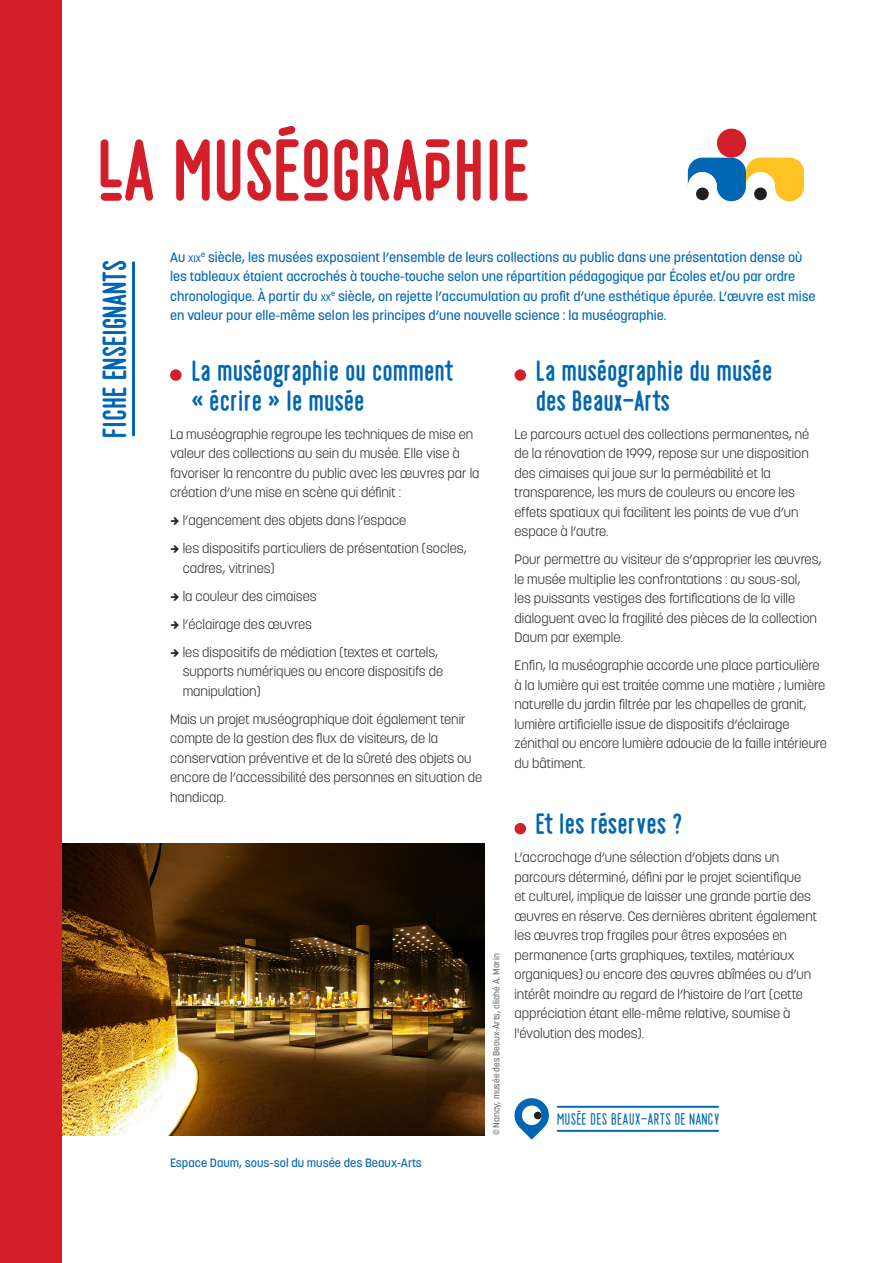
<style>
.page{position:relative;width:893px;height:1263px;background:#fff}
.page>*{position:absolute;margin:0;border:0;box-sizing:border-box;transform-origin:0 0}
.t1{font:700 90px "Playtime";color:#d31f2a}
.t2{font:700 34.65px "Playtime";color:#0166b3}
.t3{font:700 30px/30px "Playtime";color:#0166b3}
.t4{font:17.55px "Playtime";color:#0166b3}
.t5{font:300 13.5px/19.5px "Korolev";color:#231f20}
.t6{font:500 13.5px/19.5px "Korolev";color:#0166b3}
.t7{font:500 12px "Korolev";color:#0166b3}
.t8{font:500 9.45px "Korolev";color:#0166b3}
.t9{font:500 9px "Korolev";color:#6c6d70}
.s1{font-size:9.45px}
.s2{font-size:13.5px}
.s3{font-family:"Playtime";font-weight:700;font-size:20.1px}
</style>
<div class="page">
<hr style="left:132px;top:261px;width:3px;height:175px;background:#0166b3">
<img style="left:62px;top:844px;width:423px;height:291px">
<hr style="left:557px;top:1130px;width:162px;height:2px;background:#0166b3">
<hr style="left:557px;top:1106px;width:162px;height:2px;background:#0166b3">
<svg style="left:688px;top:129px;width:116px;height:72px"></svg>
<svg style="left:514px;top:1098px;width:35px;height:42px"></svg>
<div style="left:534px;top:1112px;width:8px;height:7px;background:#231f20;border-radius:50%"></div>
<div style="left:0;top:0;width:62px;height:1263px;background:#d31f2a"></div>
<div style="left:170px;top:369px;width:12px;height:12px;background:#d31f2a;border-radius:50%"></div>
<div style="left:514px;top:369px;width:12px;height:12px;background:#d31f2a;border-radius:50%"></div>
<div style="left:514px;top:823px;width:12px;height:11px;background:#d31f2a;border-radius:50%"></div>
<p class="t1" style="left:97px;top:119px;width:434px">LA MUSÉOGRAPHIE</p>
<p class="t2" style="left:95px;top:438px;width:180px;rotate:-90deg">FICHE ENSEIGNANTS</p>
<p class="t6" style="left:170px;top:247px;width:647px;text-indent:31px"><sup>e</sup> siècle, les musées exposaient l’ensemble de leurs collections au public dans une présentation dense où les tableaux étaient accrochés à touche-touche selon une répartition pédagogique par Écoles et/ou par ordre chronologique. À partir du <span class="s1">XX</span><sup>e</sup> siècle, on rejette l’accumulation au profit d’une esthétique épurée. L’œuvre est mise en valeur pour elle-même selon les principes d’une nouvelle science : la muséographie.</p>
<p class="t8" style="left:170px;top:252px;width:32px"><span class="s2">Au</span> XIX</p>
<p class="t3" style="left:191px;top:355px;width:264px">La muséographie ou comment « écrire » le musée</p>
<p class="t5" style="left:170px;top:424px;width:311px">La muséographie regroupe les techniques de mise en valeur des collections au sein du musée. Elle vise à favoriser la rencontre du public avec les œuvres par la création d’une mise en scène qui définit :</p>
<p class="t5" style="left:170px;top:511px;width:238px"><span class="s3">➔</span> l’agencement des objets dans l’espace</p>
<p class="t5" style="left:183px;top:539px;width:285px;text-indent:-13px"><span class="s3">➔</span> les dispositifs particuliers de présentation (socles, cadres, vitrines)</p>
<p class="t5" style="left:170px;top:586px;width:148px"><span class="s3">➔</span> la couleur des cimaises</p>
<p class="t5" style="left:170px;top:614px;width:143px"><span class="s3">➔</span> l’éclairage des œuvres</p>
<p class="t5" style="left:183px;top:642px;width:262px;text-indent:-13px"><span class="s3">➔</span> les dispositifs de médiation (textes et cartels, supports numériques ou encore dispositifs de manipulation)</p>
<p class="t5" style="left:170px;top:709px;width:314px">Mais un projet muséographique doit également tenir compte de la gestion des flux de visiteurs, de la conservation préventive et de la sûreté des objets ou encore de l’accessibilité des personnes en situation de handicap.</p>
<p class="t7" style="left:170px;top:1155px;width:253px">Espace Daum, sous-sol du musée des Beaux-Arts</p>
<p class="t9" style="left:491px;top:1135px;width:183px;rotate:-90deg">© Nancy, musée des Beaux-Arts, cliché A. Morin</p>
<p class="t3" style="left:536px;top:355px;width:238px">La muséographie du musée des Beaux-Arts</p>
<p class="t5" style="left:514px;top:424px;width:296px">Le parcours actuel des collections permanentes, né de la rénovation de 1999, repose sur une disposition des cimaises qui joue sur la perméabilité et la transparence, les murs de couleurs ou encore les effets spatiaux qui facilitent les points de vue d’un espace à l’autre.</p>
<p class="t5" style="left:514px;top:550px;width:308px">Pour permettre au visiteur de s’approprier les œuvres, le musée multiplie les confrontations : au sous-sol,<br>les puissants vestiges des fortifications de la ville dialoguent avec la fragilité des pièces de la collection Daum par exemple.</p>
<p class="t5" style="left:514px;top:656px;width:314px">Enfin, la muséographie accorde une place particulière à la lumière qui est traitée comme une matière ; lumière naturelle du jardin filtrée par les chapelles de granit, lumière artificielle issue de dispositifs d’éclairage zénithal ou encore lumière adoucie de la faille intérieure du bâtiment.</p>
<p class="t3" style="left:536px;top:809px;width:148px">Et les réserves ?</p>
<p class="t5" style="left:514px;top:848px;width:304px">L’accrochage d’une sélection d’objets dans un parcours déterminé, défini par le projet scientifique<br>et culturel, implique de laisser une grande partie des œuvres en réserve. Ces dernières abritent également les œuvres trop fragiles pour êtres exposées en permanence (arts graphiques, textiles, matériaux organiques) ou encore des œuvres abîmées ou d’un intérêt moindre au regard de l’histoire de l’art (cette appréciation étant elle-même relative, soumise à l'évolution des modes).</p>
<p class="t4" style="left:557px;top:1109px;width:165px">MUSÉE DES BEAUX-ARTS DE NANCY</p>
</div>
